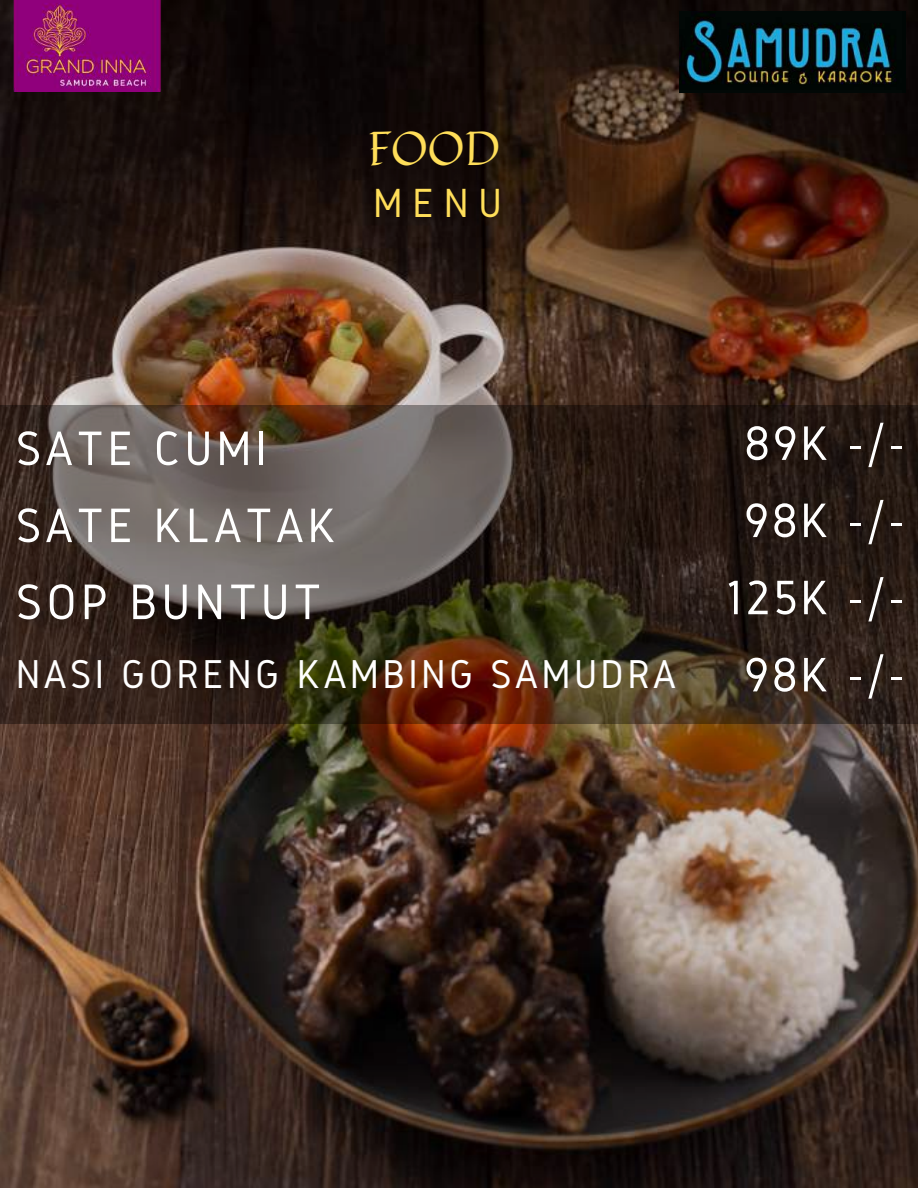
<style>
.page{position:relative;width:918px;height:1188px;background:#fff}
.page>*{position:absolute;margin:0;border:0;box-sizing:border-box;transform-origin:0 0}
.t1{font:51.9px "Gidole";letter-spacing:.08em;color:#fff}
.t2{font:50.25px/77.1px "Gidole";letter-spacing:.05em;color:#fff;text-align:center}
.t3{font:50.25px/77.1px "Gidole";letter-spacing:.08em;color:#fff}
.t4{font:47.55px "Quintessential";color:#ffde59}
.t5{font:42.3px "Gidole";color:#ffde59}
.t6{font:41.85px "Gidole";letter-spacing:.08em;color:#fff}
</style>
<div class="page">
<img style="left:0;top:0;width:918px;height:1188px">
<img style="left:7px;top:0;width:162px;height:92px">
<img style="left:680px;top:11px;width:226px;height:81px">
<svg style="left:0;top:405px;width:918px;height:319px;background:#42352b"></svg>
<p class="t4" style="left:368px;top:111px;width:134px">FOOD</p>
<p class="t5" style="left:373px;top:179px;width:130px">MENU</p>
<p class="t3" style="left:16px;top:409px;width:322px">SATE CUMI<br>SATE KLATAK</p>
<p class="t1" style="left:16px;top:573px;width:307px">SOP BUNTUT</p>
<p class="t6" style="left:16px;top:651px;width:662px">NASI GORENG KAMBING SAMUDRA</p>
<p class="t2" style="left:725px;top:404px;width:183px">89K -/-<br>98K -/-<br>125K -/-<br>98K -/-</p>
</div>
